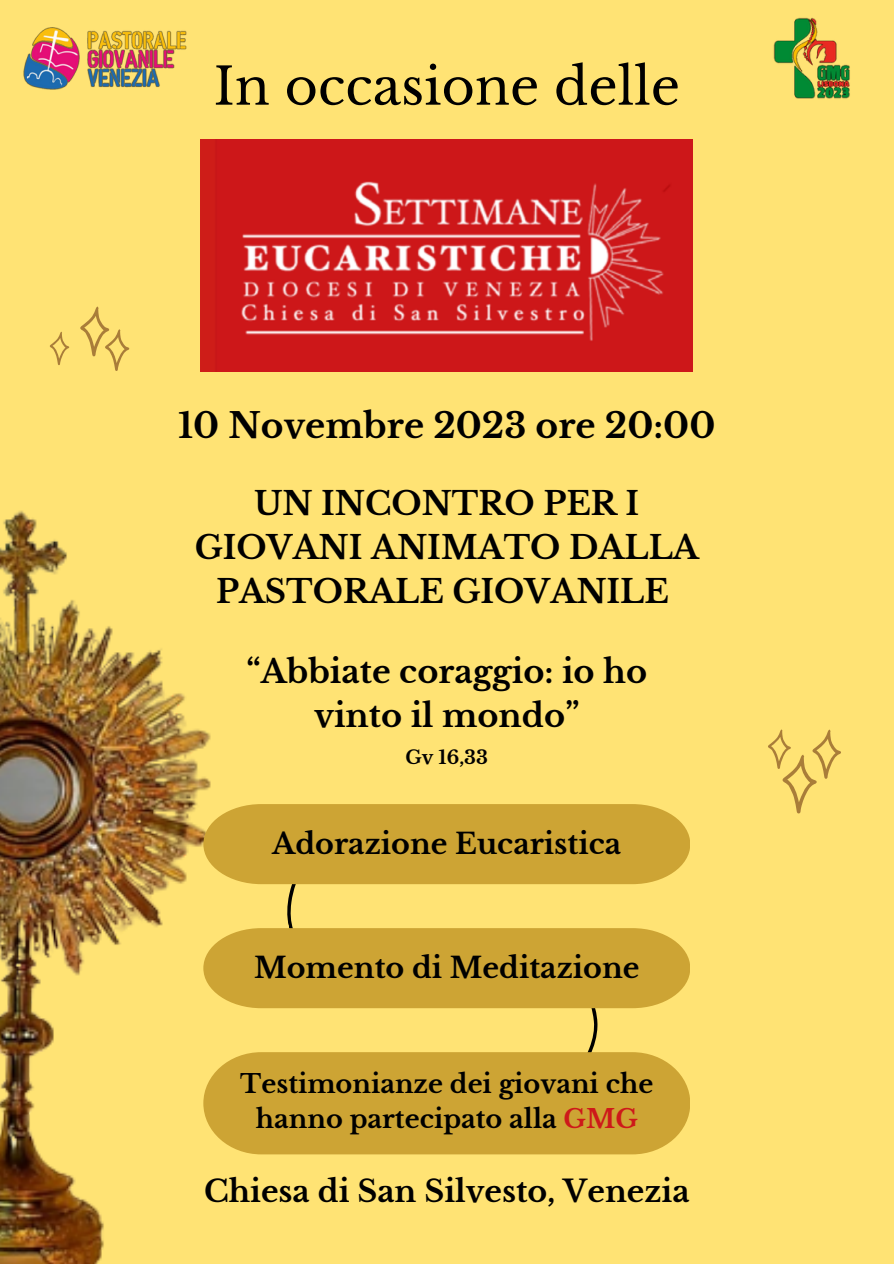
<style>
.page{position:relative;width:894px;height:1264px;background:#fff}
.page>*{position:absolute;margin:0;border:0;box-sizing:border-box;transform-origin:0 0}
.t1{font:51px "Libre Baskerville";color:#000}
.t2{font:700 34.5px "Libre Baskerville";color:#000}
.t3{font:700 32.1px/43.8px "Libre Baskerville";color:#000;text-align:center}
.t4{font:700 31.95px/44.4px "Libre Baskerville";color:#000;text-align:center}
.t5{font:700 30px "Libre Baskerville";color:#000}
.t6{font:700 28.5px "Libre Baskerville";color:#000}
.t7{font:700 25.5px/34.8px "Libre Baskerville";color:#000;text-align:center}
.t8{font:700 18.6px "Libre Baskerville";color:#000}
.s1{color:#cd191a}
</style>
<div class="page">
<div style="left:0;top:0;width:893px;height:1263px;background:#ffe374"></div>
<img style="left:200px;top:140px;width:492px;height:231px">
<img style="left:0;top:510px;width:260px;height:753px">
<svg style="left:203px;top:804px;width:487px;height:248px"></svg>
<div style="left:203px;top:1052px;width:487px;height:102px;background:#cda434"></div>
<svg style="left:80px;top:306px;width:49px;height:65px"></svg>
<svg style="left:50px;top:332px;width:19px;height:33px"></svg>
<svg style="left:768px;top:729px;width:72px;height:84px"></svg>
<img style="left:23px;top:28px;width:164px;height:62px">
<img style="left:773px;top:17px;width:77px;height:82px">
<p class="t1" style="left:213px;top:55px;width:468px">In occasione delle</p>
<p class="t2" style="left:178px;top:404px;width:538px">10 Novembre 2023 ore 20:00</p>
<p class="t3" style="left:195px;top:481px;width:505px">UN INCONTRO PER I<br>GIOVANI ANIMATO DALLA<br>PASTORALE GIOVANILE</p>
<p class="t4" style="left:246px;top:649px;width:402px">“Abbiate coraggio: io ho vinto il mondo”</p>
<p class="t8" style="left:405px;top:746px;width:84px">Gv 16,33</p>
<p class="t6" style="left:272px;top:826px;width:350px">Adorazione Eucaristica</p>
<p class="t6" style="left:254px;top:950px;width:387px">Momento di Meditazione</p>
<p class="t7" style="left:240px;top:1066px;width:414px">Testimonianze dei giovani che hanno partecipato alla <span class="s1">GMG</span></p>
<p class="t5" style="left:204px;top:1172px;width:487px">Chiesa di San Silvesto, Venezia</p>
</div>
